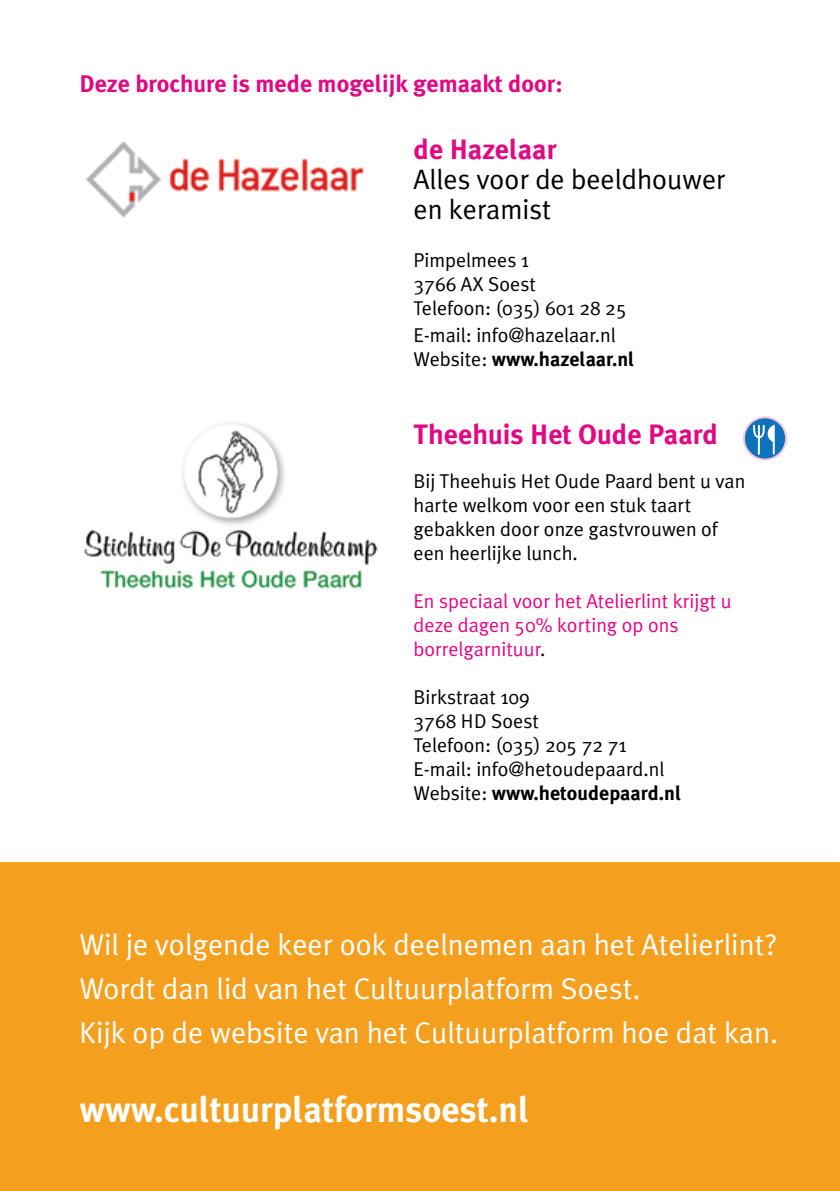
<style>
.page{position:relative;width:840px;height:1191px;background:#fff}
.page>*{position:absolute;margin:0;border:0;box-sizing:border-box;transform-origin:0 0}
.t1{font:700 36px "Meta Plus";color:#fff}
.t2{font:30px/44px "Meta Plus Normal";color:#fff}
.t3{font:28px/30px "Meta Plus Normal";color:#000}
.t4{font:700 28px "Meta Plus";color:#e10883}
.t5{font:700 24px "Meta Plus";color:#e10883}
.t6{font:20px/24px "Meta Plus Normal";color:#000}
.t7{font:20px/24px "Meta Plus Normal";color:#e10883}
.t8{font:700 20px "Meta Plus";color:#000}
.s1{font-family:"Meta Plus Normal";font-weight:400}
.s2{color:#000}
</style>
<div class="page">
<img style="left:86px;top:141px;width:278px;height:77px">
<img style="left:84px;top:422px;width:294px;height:167px">
<svg style="left:743px;top:416px;width:44px;height:45px"></svg>
<div style="left:0;top:862px;width:839px;height:329px;background:#f49f1e"></div>
<p class="t5" style="left:79px;top:70px;width:484px">Deze brochure is mede mogelijk gemaakt door:</p>
<h3 class="t4" style="left:413px;top:133px;width:144px">de Hazelaar</h3>
<h3 class="t3" style="left:413px;top:164px;width:313px">Alles voor de beeldhouwer en keramist</h3>
<p class="t6" style="left:413px;top:248px;width:214px">Pimpelmees 1<br>3766 AX Soest<br>Telefoon: (035) 601 28 25</p>
<p class="t6" style="left:413px;top:322px;width:203px">E-mail: info@hazelaar.nl</p>
<p class="t8" style="left:413px;top:347px;width:222px"><span class="s1">Website:</span> www.hazelaar.nl</p>
<h3 class="t4" style="left:413px;top:418px;width:305px">Theehuis Het Oude Paard</h3>
<p class="t6" style="left:413px;top:469px;width:333px">Bij Theehuis Het Oude Paard bent u van harte welkom voor een stuk taart gebakken door onze gastvrouwen of een heerlijke lunch.</p>
<p class="t7" style="left:413px;top:589px;width:319px">En speciaal voor het Atelierlint krijgt u deze dagen 50% korting op ons borrelgarnituur<span class="s2">.</span></p>
<p class="t6" style="left:413px;top:685px;width:252px">Birkstraat 109<br>3768 HD Soest<br>Telefoon: (035) 205 72 71<br>E-mail: info@hetoudepaard.nl</p>
<p class="t8" style="left:413px;top:781px;width:269px"><span class="s1">Website:</span> www.hetoudepaard.nl</p>
<h2 class="t2" style="left:79px;top:921px;width:699px">Wil je volgende keer ook deelnemen aan het Atelierlint?<br>Wordt dan lid van het Cultuurplatform Soest.<br>Kijk op de website van het Cultuurplatform hoe dat kan.</h2>
<h1 class="t1" style="left:79px;top:1088px;width:450px">www.cultuurplatformsoest.nl</h1>
</div>
